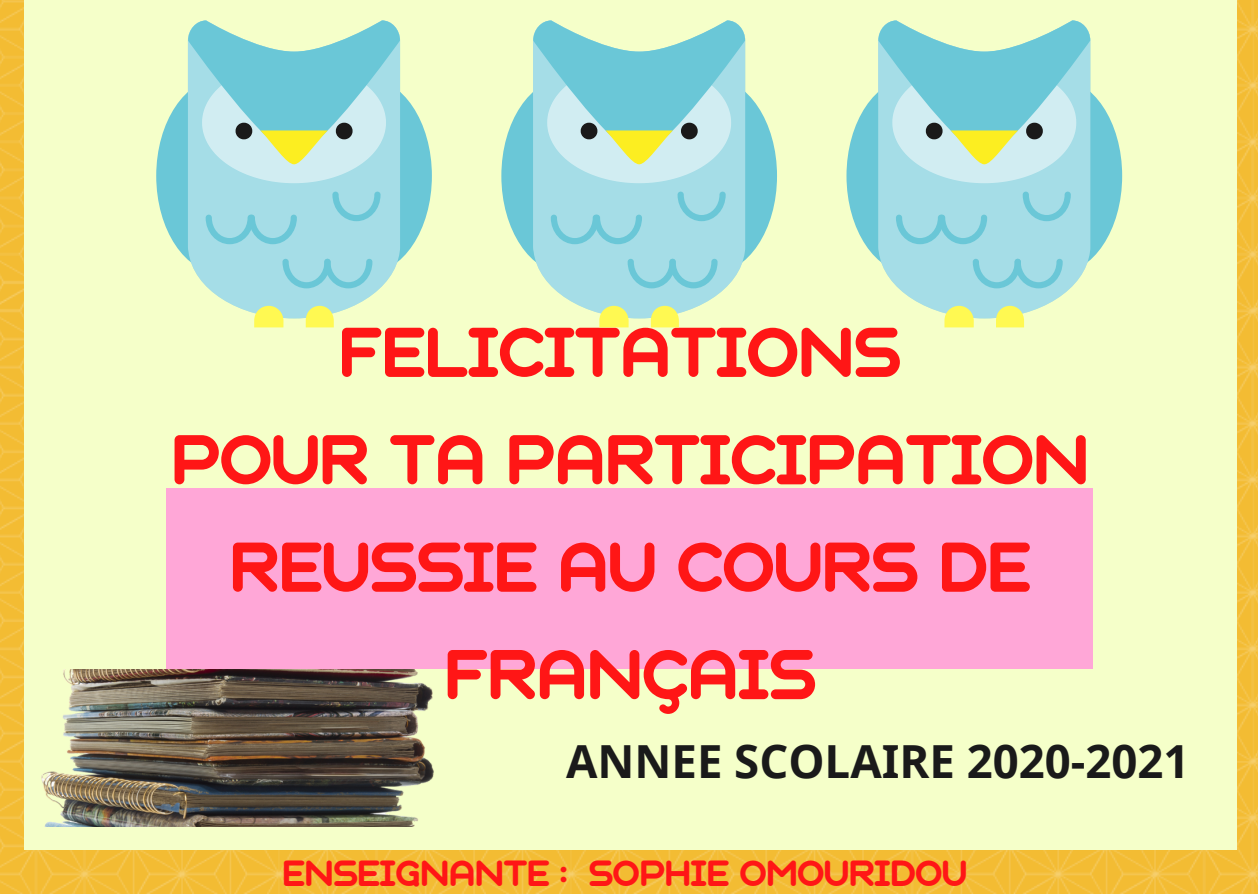
<style>
.page{position:relative;width:1258px;height:894px;background:#fff}
.page>*{position:absolute;margin:0;border:0;box-sizing:border-box;transform-origin:0 0}
.t1{font:76.8px/107.4px "Aka Acid GR Soft Ice Cream";color:#ff1616;text-align:center}
.t2{font:700 45.6px "Noto Sans";color:#1a1a1a}
.t3{font:39.6px "Aka Acid GR Soft Ice Cream";color:#ff1616}
</style>
<div class="page">
<img style="left:0;top:0;width:1258px;height:893px">
<div style="left:24px;top:0;width:1212px;height:849px;background:#f5ffc9"></div>
<div style="left:167px;top:488px;width:925px;height:180px;background:#ffa7d7"></div>
<svg style="left:553px;top:288px;width:172px;height:30px;fill:#a5dde7"></svg>
<svg style="left:599px;top:306px;width:30px;height:21px"></svg>
<svg style="left:651px;top:306px;width:28px;height:21px"></svg>
<svg style="left:501px;top:20px;width:276px;height:268px"></svg>
<svg style="left:208px;top:288px;width:172px;height:30px;fill:#a5dde7"></svg>
<svg style="left:254px;top:306px;width:29px;height:21px"></svg>
<svg style="left:306px;top:306px;width:28px;height:21px"></svg>
<svg style="left:156px;top:20px;width:276px;height:268px"></svg>
<svg style="left:898px;top:288px;width:173px;height:30px;fill:#a5dde7"></svg>
<svg style="left:944px;top:306px;width:30px;height:21px"></svg>
<svg style="left:996px;top:306px;width:28px;height:21px"></svg>
<svg style="left:846px;top:20px;width:276px;height:268px"></svg>
<img style="left:41px;top:668px;width:403px;height:158px">
<p class="t1" style="left:339px;top:300px;width:563px">FELICITATIONS</p>
<p class="t1" style="left:171px;top:407px;width:919px">POUR TA PARTICIPATION<br>REUSSIE AU COURS DE<br>FRANÇAIS</p>
<p class="t2" style="left:566px;top:729px;width:625px">ΑΝΝΕΕ SCOLAIRE 2020-2021</p>
<p class="t3" style="left:283px;top:854px;width:686px">ENSEIGNANTE : SOPHIE OMOURIDOU</p>
</div>
